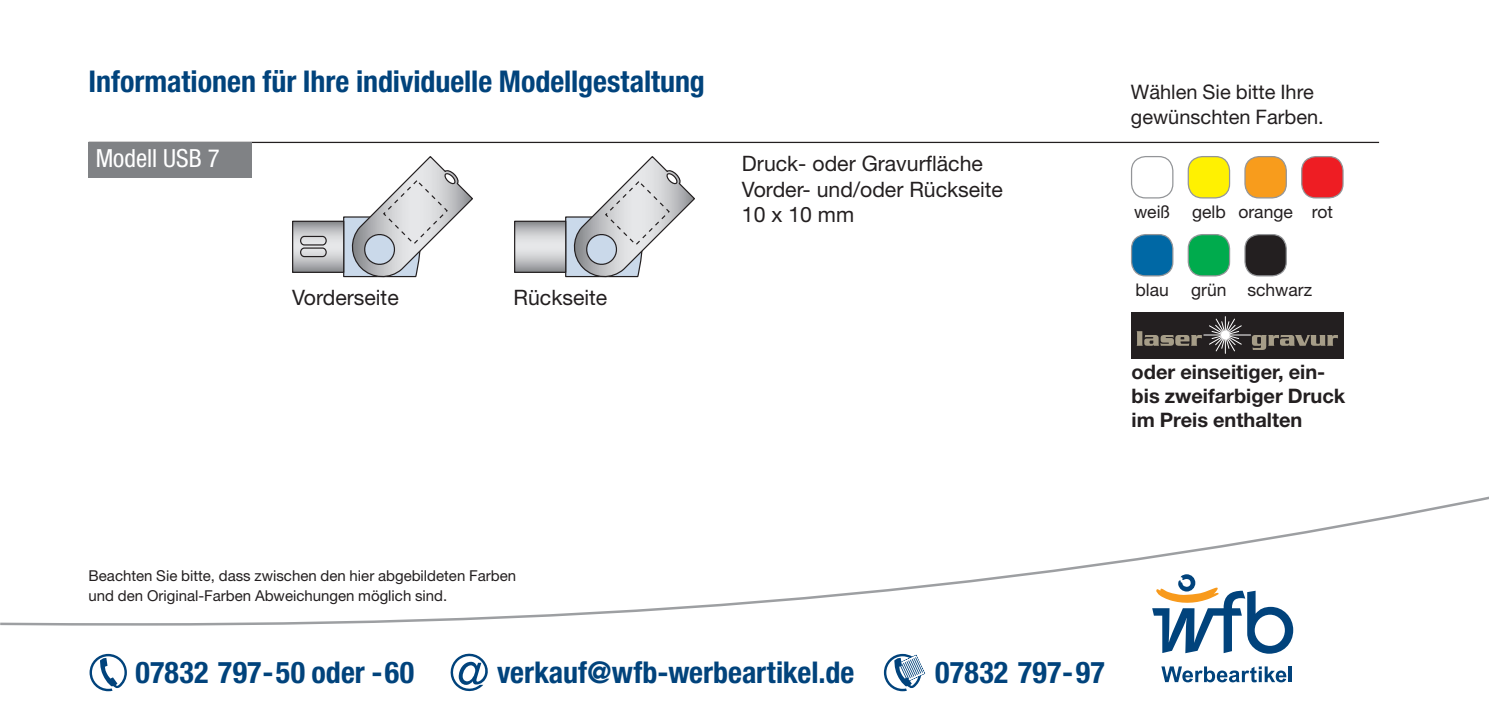
<style>
.page{position:relative;width:1489px;height:709px;background:#fff}
.page>*{position:absolute;margin:0;border:0;box-sizing:border-box;transform-origin:0 0}
.t1{font:700 condensed 30px "Helvetica Neue LT Pro";color:#01437c}
.t2{font:condensed 25px "Helvetica Neue LT Pro";color:#fff}
.t3{font:21.25px/25.5px "Helvetica Neue LT Pro";color:#231f20}
.t4{font:700 20px/24px "Helvetica Neue LT Pro";color:#231f20}
.t5{font:20px/25px "Helvetica Neue LT Pro";color:#231f20}
.t6{font:17.5px "Helvetica Neue LT Pro";color:#231f20}
.t7{font:15px/20px "Helvetica Neue LT Pro";color:#231f20}
</style>
<div class="page">
<svg style="left:0;top:496px;width:1488px;height:130px"></svg>
<svg style="left:90px;top:654px;width:37px;height:37px"></svg>
<svg style="left:883px;top:654px;width:42px;height:37px"></svg>
<svg style="left:450px;top:653px;width:38px;height:38px"></svg>
<svg style="left:1161px;top:666px;width:125px;height:16px"></svg>
<hr style="left:1288px;top:666px;width:3px;height:16px;background:#01437c">
<svg style="left:1152px;top:574px;width:141px;height:79px"></svg>
<svg style="left:292px;top:156px;width:181px;height:122px"></svg>
<svg style="left:516px;top:223px;width:48px;height:48px;background:#c6c7c9"></svg>
<div style="left:514px;top:221px;width:52px;height:52px;border:1px solid #231f20"></div>
<svg style="left:564px;top:156px;width:131px;height:122px"></svg>
<div style="left:1130px;top:156px;width:43px;height:42px;border:1px solid #939598;border-radius:14px"></div>
<div style="left:1188px;top:157px;width:41px;height:41px;background:#fff101;border-radius:14px"></div>
<div style="left:1187px;top:156px;width:43px;height:42px;border:1px solid #939598;border-radius:14px"></div>
<hr style="left:89px;top:142px;width:1289px;height:1px;background:#231f20">
<div style="left:89px;top:142px;width:163px;height:35px;background:#808285"></div>
<div style="left:1244px;top:157px;width:42px;height:41px;background:#f89c1c;border-radius:14px"></div>
<div style="left:1244px;top:156px;width:42px;height:42px;border:1px solid #939598;border-radius:14px"></div>
<div style="left:1131px;top:234px;width:41px;height:42px;background:#0068a5;border-radius:14px"></div>
<div style="left:1130px;top:234px;width:43px;height:42px;border:1px solid #939598;border-radius:14px"></div>
<div style="left:1188px;top:234px;width:41px;height:42px;background:#00ab4d;border-radius:14px"></div>
<div style="left:1187px;top:234px;width:43px;height:42px;border:1px solid #939598;border-radius:14px"></div>
<div style="left:1244px;top:234px;width:42px;height:42px;background:#231f20;border-radius:14px"></div>
<div style="left:1244px;top:234px;width:42px;height:42px;border:1px solid #939598;border-radius:14px"></div>
<div style="left:1130px;top:312px;width:213px;height:46px;background:#231f20"></div>
<svg style="left:1136px;top:316px;width:201px;height:38px"></svg>
<div style="left:1301px;top:157px;width:41px;height:41px;background:#ee1d23;border-radius:14px"></div>
<div style="left:1300px;top:156px;width:43px;height:42px;border:1px solid #939598;border-radius:14px"></div>
<p class="t1" style="left:89px;top:63px;width:617px">Informationen für Ihre individuelle Modellgestaltung</p>
<p class="t2" style="left:96px;top:144px;width:126px">Modell USB 7</p>
<p class="t3" style="left:742px;top:150px;width:262px">Druck- oder Gravurfläche<br>Vorder- und/oder Rückseite<br>10 x 10 mm</p>
<p class="t3" style="left:292px;top:284px;width:108px">Vorderseite</p>
<p class="t3" style="left:513px;top:284px;width:95px">Rückseite</p>
<p class="t5" style="left:1130px;top:79px;width:194px">Wählen Sie bitte Ihre gewünschten Farben.</p>
<p class="t6" style="left:1133px;top:201px;width:93px">weiß gelb</p>
<p class="t6" style="left:1238px;top:201px;width:56px">orange</p>
<p class="t6" style="left:1311px;top:201px;width:23px">rot</p>
<p class="t6" style="left:1135px;top:279px;width:35px">blau</p>
<p class="t6" style="left:1191px;top:279px;width:122px">grün schwarz</p>
<p class="t4" style="left:1131px;top:360px;width:215px">oder einseitiger, ein&shy;bis zweifarbiger Druck im Preis enthalten</p>
<p class="t7" style="left:89px;top:565px;width:429px">Beachten Sie bitte, dass zwischen den hier abgebildeten Farben und den Original-Farben Abweichungen möglich sind.</p>
<p class="t1" style="left:135px;top:654px;width:280px">07832 797-50 oder -60</p>
<p class="t1" style="left:497px;top:654px;width:359px">verkauf@wfb-werbeartikel.de</p>
<p class="t1" style="left:935px;top:654px;width:171px">07832 797-97</p>
</div>
